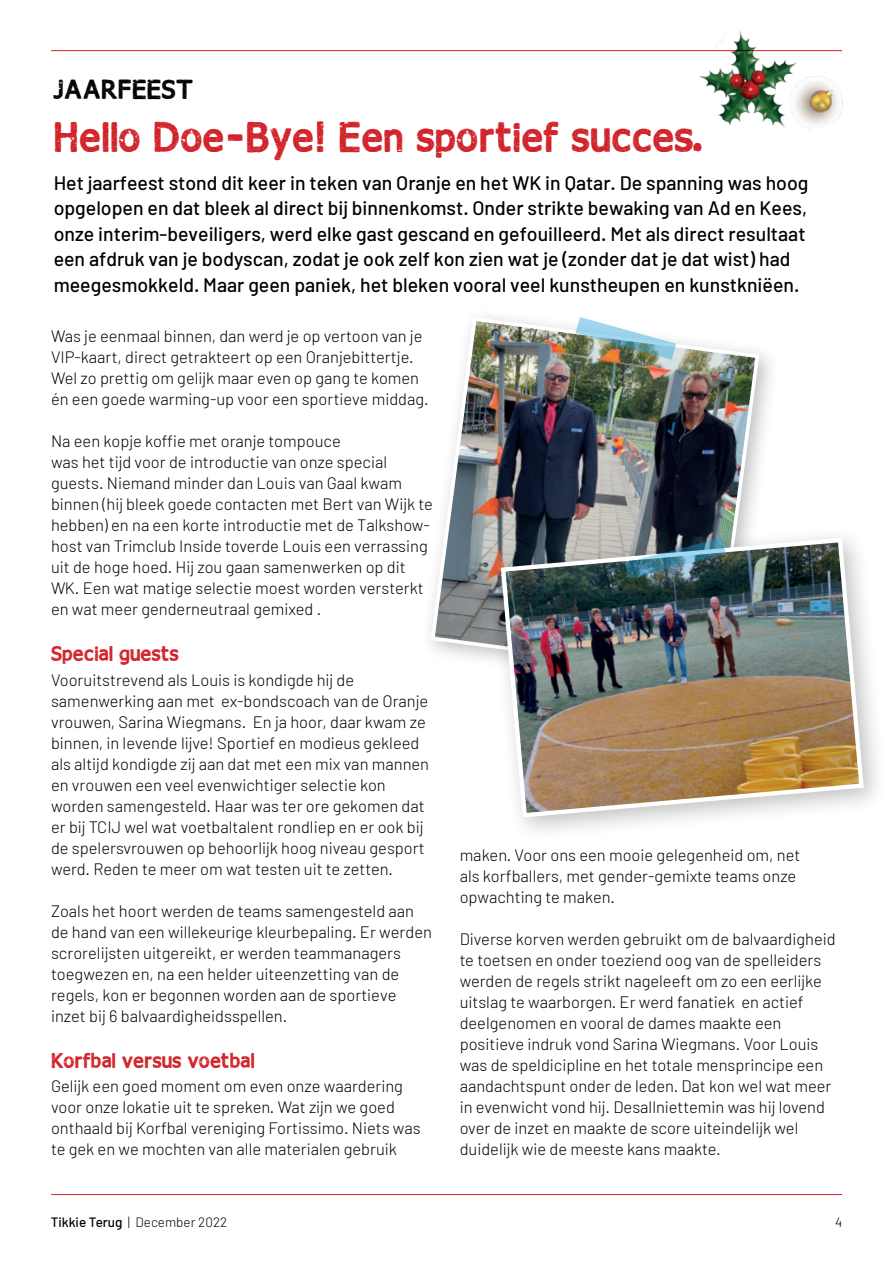
<style>
.page{position:relative;width:893px;height:1263px;background:#fff}
.page>*{position:absolute;margin:0;border:0;box-sizing:border-box;transform-origin:0 0}
.t1{font:42px "Good bye lullaby";color:#d2222a}
.t2{font:27px "Good bye lullaby";color:#000001}
.t3{font:21px "Good bye lullaby";color:#d2222a}
.t4{font:500 19.5px/25.5px "Barlow";color:#000001}
.t5{font:300 16.5px/21px "Barlow";color:#000001}
.t6{font:300 13.5px "Barlow";color:#000001}
.s1{font-weight:500}
</style>
<div class="page">
<hr style="left:51px;top:50px;width:791px;height:1px;background:#d2222a">
<hr style="left:51px;top:1194px;width:791px;height:1px;background:#d2222a">
<img style="left:430px;top:316px;width:331px;height:343px">
<div style="left:488px;top:525px;width:401px;height:318px;background:#000001;opacity:.25"></div>
<img style="left:499px;top:535px;width:367px;height:285px">
<img style="left:575px;top:317px;width:101px;height:43px">
<img style="left:625px;top:538px;width:101px;height:41px">
<img style="left:689px;top:31px;width:154px;height:99px">
<h2 class="t2" style="left:53px;top:76px;width:142px">JAARFEEST</h2>
<h1 class="t1" style="left:53px;top:116px;width:662px">Hello Doe-Bye! Een sportief succes.</h1>
<p class="t4" style="left:54px;top:170px;width:756px">Het jaarfeest stond dit keer in teken van Oranje en het WK in Qatar. De spanning was hoog opgelopen en dat bleek al direct bij binnenkomst. Onder strikte bewaking van Ad en Kees, onze interim-beveiligers, werd elke gast gescand en gefouilleerd. Met als direct resultaat een afdruk van je bodyscan, zodat je ook zelf kon zien wat je (zonder dat je dat wist) had meegesmokkeld. Maar geen paniek, het bleken vooral veel kunstheupen en kunstkniëen.</p>
<p class="t5" style="left:51px;top:325px;width:379px">Was je eenmaal binnen, dan werd je op vertoon van je VIP-kaart, direct getrakteert op een Oranjebittertje.<br>Wel zo prettig om gelijk maar even op gang te komen én een goede warming-up voor een sportieve middag.</p>
<p class="t5" style="left:51px;top:430px;width:383px">Na een kopje koffie met oranje tompouce<br>was het tijd voor de introductie van onze special guests. Niemand minder dan Louis van Gaal kwam binnen (hij bleek goede contacten met Bert van Wijk te hebben) en na een korte introductie met de Talkshow&shy;host van Trimclub Inside toverde Louis een verrassing uit de hoge hoed. Hij zou gaan samenwerken op dit WK. Een wat matige selectie moest worden versterkt en wat meer genderneutraal gemixed .</p>
<p class="t3" style="left:51px;top:643px;width:129px">Special guests</p>
<p class="t5" style="left:51px;top:669px;width:380px">Vooruitstrevend als Louis is kondigde hij de samenwerking aan met ex-bondscoach van de Oranje vrouwen, Sarina Wiegmans. En ja hoor, daar kwam ze binnen, in levende lijve! Sportief en modieus gekleed als altijd kondigde zij aan dat met een mix van mannen en vrouwen een veel evenwichtiger selectie kon worden samengesteld. Haar was ter ore gekomen dat er bij TCIJ wel wat voetbaltalent rondliep en er ook bij de spelersvrouwen op behoorlijk hoog niveau gesport werd. Reden te meer om wat testen uit te zetten.</p>
<p class="t5" style="left:51px;top:900px;width:383px">Zoals het hoort werden de teams samengesteld aan de hand van een willekeurige kleurbepaling. Er werden scrorelijsten uitgereikt, er werden teammanagers toegwezen en, na een helder uiteenzetting van de regels, kon er begonnen worden aan de sportieve inzet bij 6 balvaardigheidsspellen.</p>
<p class="t3" style="left:51px;top:1050px;width:205px">Korfbal versus voetbal</p>
<p class="t5" style="left:51px;top:1075px;width:371px">Gelijk een goed moment om even onze waardering voor onze lokatie uit te spreken. Wat zijn we goed onthaald bij Korfbal vereniging Fortissimo. Niets was te gek en we mochten van alle materialen gebruik</p>
<p class="t5" style="left:460px;top:844px;width:342px">maken. Voor ons een mooie gelegenheid om, net als korfballers, met gender-gemixte teams onze opwachting te maken.</p>
<p class="t5" style="left:460px;top:928px;width:377px">Diverse korven werden gebruikt om de balvaardigheid te toetsen en onder toeziend oog van de spelleiders werden de regels strikt nageleeft om zo een eerlijke uitslag te waarborgen. Er werd fanatiek en actief deelgenomen en vooral de dames maakte een positieve indruk vond Sarina Wiegmans. Voor Louis was de speldicipline en het totale mensprincipe een aandachtspunt onder de leden. Dat kon wel wat meer in evenwicht vond hij. Desallniettemin was hij lovend over de inzet en maakte de score uiteindelijk wel duidelijk wie de meeste kans maakte.</p>
<p class="t6" style="left:51px;top:1214px;width:178px"><span class="s1">Tikkie Terug</span> | December 2022</p>
<p class="t6" style="left:835px;top:1214px;width:9px">4</p>
</div>
